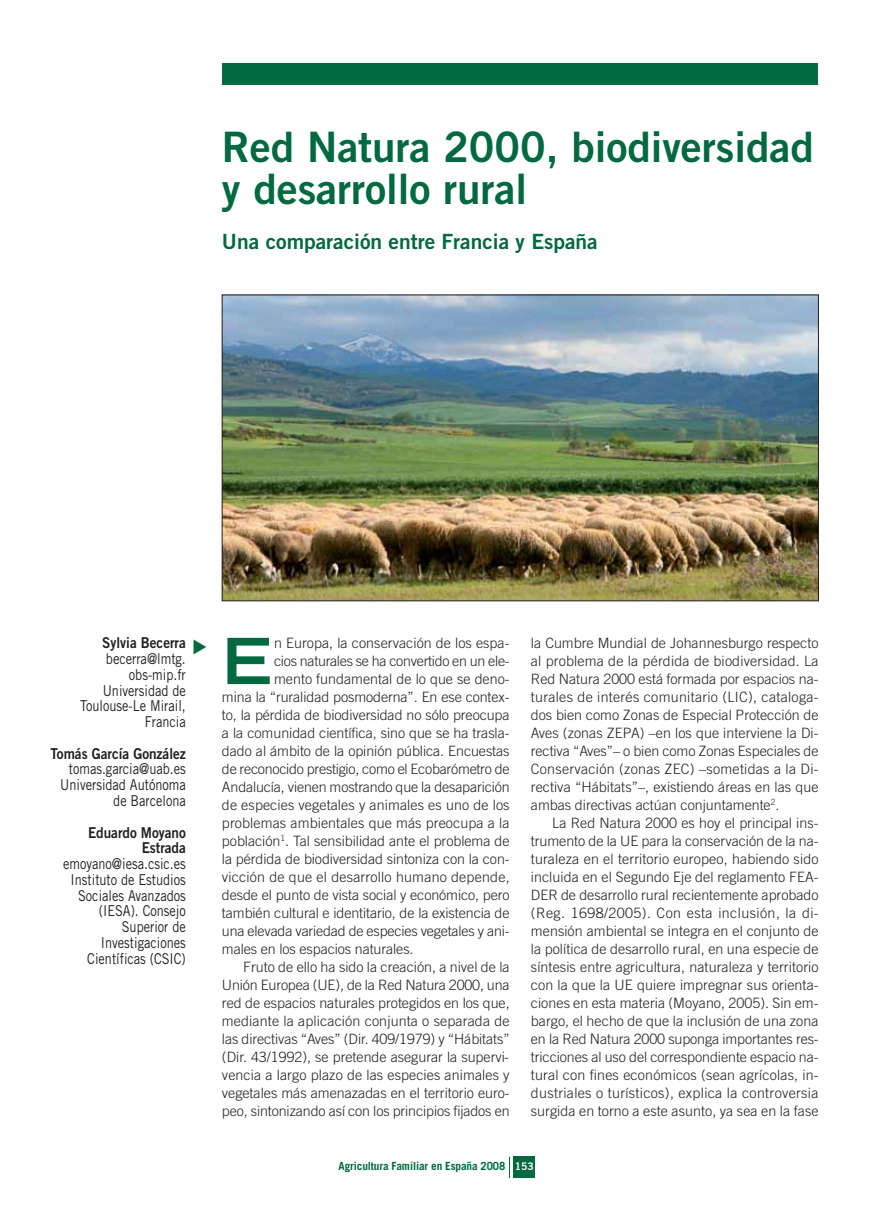
<style>
.page{position:relative;width:893px;height:1212px;background:#fff}
.page>*{position:absolute;margin:0;border:0;box-sizing:border-box;transform-origin:0 0}
.t1{font:700 expanded 63.6px "Trade Gothic LH";color:#00693f}
.t2{font:42px/42px "Trade Gothic Bold Two";color:#00693f}
.t3{font:21px "Trade Gothic Bold Two";color:#00693f}
.t4{font:15px/15.8px "Trade Gothic";color:#231f20;text-align:right;scale:.85 1}
.t5{font:300 14.25px "Trade Gothic";color:#231f20}
.t6{font:300 14.25px "Trade Gothic";letter-spacing:.02em;color:#231f20}
.t7{font:300 14.25px "Trade Gothic";letter-spacing:.025em;color:#231f20}
.t8{font:300 14.25px "Trade Gothic";letter-spacing:.03em;color:#231f20}
.t9{font:300 14.25px "Trade Gothic";letter-spacing:-.02em;color:#231f20}
.t10{font:700 11.25px "Trade Gothic";letter-spacing:-.01em;color:#00693f}
.s1{font-family:"Trade Gothic Bold Two"}
.s2{font-family:"Trade Gothic Bold Two";font-weight:400;font-size:10.5px;color:#fff}
</style>
<div class="page">
<div style="left:223px;top:64px;width:595px;height:21px;background:#00693f"></div>
<div style="left:514px;top:1157px;width:21px;height:21px;background:#00693f"></div>
<svg style="left:509px;top:1157px;width:1px;height:21px"></svg>
<img style="left:224px;top:297px;width:593px;height:302px">
<p class="t2" style="left:222px;top:130px;width:593px">Red Natura 2000, biodiversidad y desarrollo rural</p>
<p class="t3" style="left:222px;top:234px;width:377px">Una comparación entre Francia y España</p>
<p class="t4" style="left:80px;top:637px;width:126px"><span class="s1">Sylvia Becerra </span>becerra@lmtg. obs-mip.fr<br>Universidad de<br>Toulouse-Le Mirail,<br>Francia</p>
<p class="t4" style="left:50px;top:747px;width:161px"><span class="s1">Tomás García González </span>tomas.garcia@uab.es<br>Universidad Autónoma de Barcelona</p>
<p class="t4" style="left:63px;top:826px;width:146px"><span class="s1">Eduardo Moyano<br>Estrada </span>emoyano@iesa.csic.es<br>Instituto de Estudios<br>Sociales Avanzados (IESA). Consejo<br>Superior de<br>Investigaciones<br>Científicas (CSIC)</p>
<p class="t1" style="left:222px;top:638px;width:51px">E</p>
<p class="t5" style="left:274px;top:638px;width:237px">n Europa, la conservación de los espa-</p>
<p class="t9" style="left:274px;top:656px;width:237px">cios naturales se ha convertido en un ele-</p>
<p class="t5" style="left:274px;top:674px;width:237px">mento fundamental de lo que se deno-</p>
<p class="t5" style="left:222px;top:692px;width:289px">mina la “ruralidad posmoderna”. En ese contex-</p>
<p class="t5" style="left:222px;top:710px;width:289px">to, la pérdida de biodiversidad no sólo preocupa</p>
<p class="t5" style="left:222px;top:728px;width:289px">a la comunidad científica, sino que se ha trasla-</p>
<p class="t5" style="left:222px;top:746px;width:289px">dado al ámbito de la opinión pública. Encuestas</p>
<p class="t5" style="left:222px;top:764px;width:289px">de reconocido prestigio, como el Ecobarómetro de</p>
<p class="t5" style="left:222px;top:782px;width:289px">Andalucía, vienen mostrando que la desaparición</p>
<p class="t5" style="left:222px;top:800px;width:289px">de especies vegetales y animales es uno de los</p>
<p class="t5" style="left:222px;top:818px;width:289px">problemas ambientales que más preocupa a la</p>
<p class="t5" style="left:222px;top:836px;width:289px">población<sup>1</sup>. Tal sensibilidad ante el problema de</p>
<p class="t5" style="left:222px;top:854px;width:289px">la pérdida de biodiversidad sintoniza con la con-</p>
<p class="t5" style="left:222px;top:872px;width:289px">vicción de que el desarrollo humano depende,</p>
<p class="t5" style="left:222px;top:890px;width:289px">desde el punto de vista social y económico, pero</p>
<p class="t5" style="left:222px;top:908px;width:289px">también cultural e identitario, de la existencia de</p>
<p class="t5" style="left:222px;top:926px;width:289px">una elevada variedad de especies vegetales y ani-</p>
<p class="t5" style="left:222px;top:944px;width:193px">males en los espacios naturales.</p>
<p class="t5" style="left:243px;top:962px;width:268px">Fruto de ello ha sido la creación, a nivel de la</p>
<p class="t5" style="left:222px;top:980px;width:289px">Unión Europea (UE), de la Red Natura 2000, una</p>
<p class="t5" style="left:222px;top:998px;width:289px">red de espacios naturales protegidos en los que,</p>
<p class="t5" style="left:222px;top:1016px;width:289px">mediante la aplicación conjunta o separada de</p>
<p class="t5" style="left:222px;top:1034px;width:289px">las directivas “Aves” (Dir. 409/1979) y “Hábitats”</p>
<p class="t5" style="left:222px;top:1052px;width:288px">(Dir. 43/1992), se pretende asegurar la supervi-</p>
<p class="t5" style="left:222px;top:1070px;width:289px">vencia a largo plazo de las especies animales y</p>
<p class="t5" style="left:222px;top:1088px;width:289px">vegetales más amenazadas en el territorio euro-</p>
<p class="t5" style="left:222px;top:1106px;width:289px">peo, sintonizando así con los principios fijados en</p>
<p class="t5" style="left:531px;top:638px;width:289px">la Cumbre Mundial de Johannesburgo respecto</p>
<p class="t5" style="left:531px;top:656px;width:289px">al problema de la pérdida de biodiversidad. La</p>
<p class="t5" style="left:531px;top:674px;width:289px">Red Natura 2000 está formada por espacios na-</p>
<p class="t6" style="left:531px;top:692px;width:289px">turales de interés comunitario (LIC), cataloga-</p>
<p class="t5" style="left:531px;top:710px;width:289px">dos bien como Zonas de Especial Protección de</p>
<p class="t5" style="left:531px;top:728px;width:289px">Aves (zonas ZEPA) –en los que interviene la Di-</p>
<p class="t5" style="left:531px;top:746px;width:289px">rectiva “Aves”– o bien como Zonas Especiales de</p>
<p class="t6" style="left:531px;top:764px;width:289px">Conservación (zonas ZEC) –sometidas a la Di-</p>
<p class="t5" style="left:531px;top:782px;width:289px">rectiva “Hábitats”–, existiendo áreas en las que</p>
<p class="t5" style="left:531px;top:800px;width:250px">ambas directivas actúan conjuntamente<sup>2</sup>.</p>
<p class="t5" style="left:552px;top:818px;width:268px">La Red Natura 2000 es hoy el principal ins-</p>
<p class="t5" style="left:531px;top:836px;width:289px">trumento de la UE para la conservación de la na-</p>
<p class="t5" style="left:531px;top:854px;width:289px">turaleza en el territorio europeo, habiendo sido</p>
<p class="t5" style="left:531px;top:872px;width:289px">incluida en el Segundo Eje del reglamento FEA-</p>
<p class="t5" style="left:531px;top:890px;width:289px">DER de desarrollo rural recientemente aprobado</p>
<p class="t8" style="left:531px;top:908px;width:289px">(Reg. 1698/2005). Con esta inclusión, la di-</p>
<p class="t5" style="left:531px;top:926px;width:289px">mensión ambiental se integra en el conjunto de</p>
<p class="t5" style="left:531px;top:944px;width:289px">la política de desarrollo rural, en una especie de</p>
<p class="t5" style="left:531px;top:962px;width:289px">síntesis entre agricultura, naturaleza y territorio</p>
<p class="t5" style="left:531px;top:980px;width:289px">con la que la UE quiere impregnar sus orienta-</p>
<p class="t5" style="left:531px;top:998px;width:289px">ciones en esta materia (Moyano, 2005). Sin em-</p>
<p class="t5" style="left:531px;top:1016px;width:289px">bargo, el hecho de que la inclusión de una zona</p>
<p class="t5" style="left:531px;top:1034px;width:289px">en la Red Natura 2000 suponga importantes res-</p>
<p class="t5" style="left:531px;top:1052px;width:289px">tricciones al uso del correspondiente espacio na-</p>
<p class="t5" style="left:531px;top:1070px;width:289px">tural con fines económicos (sean agrícolas, in-</p>
<p class="t7" style="left:531px;top:1088px;width:289px">dustriales o turísticos), explica la controversia</p>
<p class="t5" style="left:531px;top:1106px;width:289px">surgida en torno a este asunto, ya sea en la fase</p>
<p class="t10" style="left:339px;top:1162px;width:197px">Agricultura Familiar en España 2008 <span class="s2">153</span></p>
</div>
